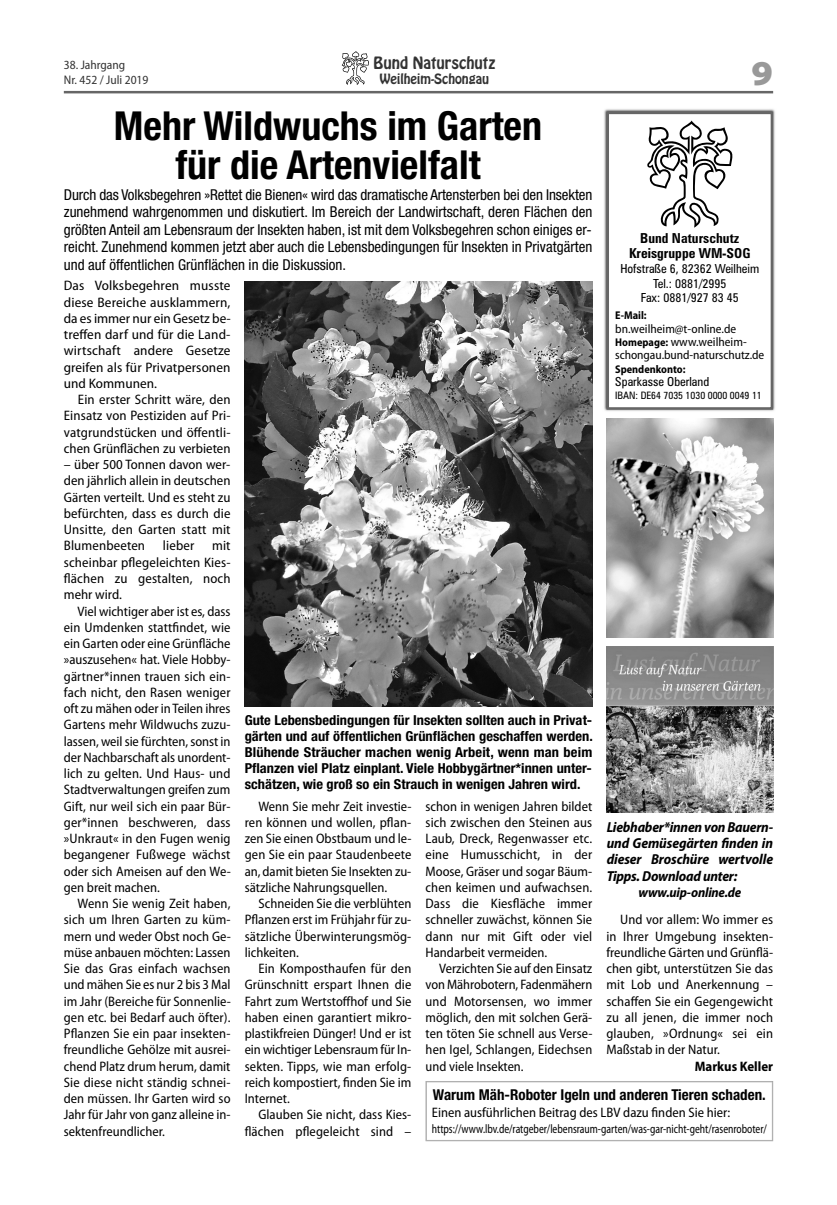
<style>
.page{position:relative;width:837px;height:1205px;background:#fff}
.page>*{position:absolute;margin:0;border:0;box-sizing:border-box;transform-origin:0 0}
.t1{font:700 condensed 40px/38.8px "Helvetica Neue";color:#000;text-align:center}
.t2{font:900 semi-expanded 35px "Myriad Pro";color:#999}
.t3{font:condensed 15px/17.5px "Helvetica Neue";color:#000;text-align:justify}
.t4{font:700 condensed 15px "Helvetica Neue";color:#000}
.t5{font:15px "Hobo";color:#333}
.t6{font:italic 700 semi-condensed 14.5px/16.1px "Myriad Pro";letter-spacing:-.01em;color:#000;text-align:justify}
.t7{font:semi-condensed 13.75px/16.2px "Myriad Pro";letter-spacing:.005em;color:#000;text-align:justify}
.t8{font:700 condensed 13.75px/16.1px "Helvetica Neue";color:#000;text-align:justify;scale:1.05 1}
.t9{font:semi-condensed 13.75px/16.2px "Myriad Pro";letter-spacing:.005em;color:#000;text-align:justify;scale:1.05 1}
.t10{font:700 condensed 13.75px/15px "Zurich BT";color:#000;text-align:center}
.t11{font:italic 700 semi-condensed 13.75px "Myriad Pro";letter-spacing:-.015em;color:#000}
.t12{font:700 semi-condensed 13.75px "Myriad Pro";color:#000}
.t13{font:semi-condensed 12.5px "Myriad Pro";letter-spacing:-.005em;color:#000;scale:.84 1}
.t14{font:semi-condensed 12.5px/12.9px "Myriad Pro";letter-spacing:-.005em;color:#000}
.t15{font:condensed 12.5px/15.1px "Zurich BT";color:#000;text-align:center}
.t16{font:semi-condensed 12.5px/15px "Myriad Pro";color:#333}
.t17{font:12.5px "Hobo";color:#333}
.t18{font:700 semi-condensed 11.25px "Myriad Pro";color:#000}
.t19{font:condensed 10.25px "Zurich BT";color:#000}
.s1{font-weight:700;font-size:11.25px}
</style>
<div class="page">
<hr style="left:64px;top:91px;width:708px;height:2px;background:#666">
<img style="left:604px;top:109px;width:171px;height:302px">
<div style="left:608px;top:114px;width:162px;height:293px;background:#fff"></div>
<div style="left:606px;top:112px;width:166px;height:298px;border:2px solid #666"></div>
<svg style="left:647px;top:121px;width:85px;height:107px"></svg>
<svg style="left:341px;top:51px;width:28px;height:34px"></svg>
<svg style="left:425px;top:1081px;width:347px;height:60px"></svg>
<img style="left:244px;top:281px;width:348px;height:425px">
<img style="left:606px;top:418px;width:166px;height:220px">
<img style="left:606px;top:646px;width:167px;height:167px">
<p class="t5" style="left:373px;top:57px;width:123px">Bund Naturschutz</p>
<p class="t17" style="left:379px;top:74px;width:111px">Weilheim-Schongau</p>
<p class="t16" style="left:64px;top:58px;width:86px">38. Jahrgang<br>Nr. 452 / Juli 2019</p>
<h2 class="t2" style="left:751px;top:60px;width:23px">9</h2>
<h1 class="t1" style="left:114px;top:110px;width:429px">Mehr Wildwuchs im Garten für die Artenvielfalt</h1>
<p class="t3" style="left:64px;top:187px;width:529px">Durch das Volksbegehren »Rettet die Bienen« wird das dramatische Artensterben bei den Insekten zunehmend wahrgenommen und diskutiert. Im Bereich der Landwirtschaft, deren Flächen den größten Anteil am Lebensraum der Insekten haben, ist mit dem Volksbegehren schon einiges er&shy;reicht. Zunehmend kommen jetzt aber auch die Lebensbedingungen für Insekten in Privatgärten und auf öffentlichen Grünflächen in die Diskussion.</p>
<p class="t9" style="left:64px;top:279px;width:160px">Das Volksbegehren musste diese Bereiche ausklammern, da es immer nur ein Gesetz be&shy;treffen darf und für die Land&shy;wirtschaft andere Gesetze greifen als für Privatpersonen und Kommunen.</p>
<p class="t7" style="left:64px;top:393px;width:168px;text-indent:14px">Ein erster Schritt wäre, den Einsatz von Pestiziden auf Pri&shy;vatgrundstücken und öffentli&shy;chen Grünflächen zu verbieten</p>
<p class="t7" style="left:64px;top:458px;width:168px">– über 500 Tonnen davon wer&shy;den jährlich allein in deutschen Gärten verteilt. Und es steht zu befürchten, dass es durch die Unsitte, den Garten statt mit Blumenbeeten</p>
<p class="t10" style="left:628px;top:232px;width:123px">Bund Naturschutz<br>Kreisgruppe WM-SOG</p>
<p class="t15" style="left:620px;top:262px;width:140px">Hofstraße 6, 82362 Weilheim<br>Tel.: 0881/2995</p>
<p class="t15" style="left:640px;top:291px;width:99px">Fax: 0881/927 83 45</p>
<p class="t18" style="left:615px;top:311px;width:33px">E-Mail:</p>
<p class="t14" style="left:615px;top:324px;width:150px">bn.weilheim@t-online.de<br><span class="s1">Homepage:</span> www.weilheim&shy;schongau.bund-naturschutz.de</p>
<p class="t18" style="left:615px;top:365px;width:72px">Spendenkonto:</p>
<p class="t15" style="left:615px;top:375px;width:95px">Sparkasse Oberland</p>
<p class="t19" style="left:615px;top:392px;width:148px">IBAN: DE64 7035 1030 0000 0049 11</p>
<p class="t7" style="left:163px;top:539px;width:33px">lieber</p>
<p class="t7" style="left:64px;top:539px;width:168px;text-indent:148px">mit scheinbar pflegeleichten Kies&shy;flächen zu gestalten, noch mehr wird.</p>
<p class="t7" style="left:64px;top:604px;width:168px;text-indent:14px">Viel wichtiger aber ist es, dass ein Umdenken stattfindet, wie ein Garten oder eine Grünfläche »auszusehen« hat. Viele Hobby&shy;gärtner*innen trauen sich ein&shy;fach nicht, den Rasen weniger oft zu mähen oder inTeilen ihres Gartens mehr Wildwuchs zuzu&shy;lassen, weil sie fürchten, sonst in der Nachbarschaft als unordent&shy;lich zu gelten. Und Haus- und Stadtverwaltungen greifen zum Gift, nur weil sich ein paar Bür&shy;ger*innen beschweren, dass »Unkraut« in den Fugen wenig begangener Fußwege wächst oder sich Ameisen auf den We&shy;gen breit machen.</p>
<p class="t7" style="left:64px;top:896px;width:168px;text-indent:14px">Wenn Sie wenig Zeit haben, sich um Ihren Garten zu küm&shy;mern und weder Obst noch Ge&shy;müse anbauen möchten: Lassen Sie das Gras einfach wachsen und mähen Sie es nur 2 bis 3 Mal im Jahr (Bereiche für Sonnenlie&shy;gen etc. bei Bedarf auch öfter).<br>Pflanzen Sie ein paar insekten&shy;freundliche Gehölze mit ausrei&shy;chend Platz drum herum, damit Sie diese nicht ständig schnei&shy;den müssen. Ihr Garten wird so Jahr für Jahr von ganz alleine in&shy;sektenfreundlicher.</p>
<p class="t8" style="left:245px;top:713px;width:333px">Gute Lebensbedingungen für Insekten sollten auch in Privat&shy;gärten und auf öffentlichen Grünflächen geschaffen werden.<br>Blühende Sträucher machen wenig Arbeit, wenn man beim Pflanzen viel Platz einplant. Viele Hobbygärtner*innen unter&shy;schätzen, wie groß so ein Strauch in wenigen Jahren wird.</p>
<p class="t7" style="left:425px;top:799px;width:168px">schon in wenigen Jahren bildet sich zwischen den Steinen aus Laub, Dreck, Regenwasser etc. eine Humusschicht, in der Moose, Gräser und sogar Bäum&shy;chen keimen und aufwachsen.<br>Dass die Kiesfläche immer schneller zuwächst, können Sie dann nur mit Gift oder viel Handarbeit vermeiden.</p>
<p class="t7" style="left:425px;top:961px;width:168px;text-indent:14px">Verzichten Sie auf den Einsatz von Mährobotern, Fadenmähern und Motorsensen, wo immer möglich, den mit solchen Gerä&shy;ten töten Sie schnell aus Verse&shy;hen Igel, Schlangen, Eidechsen und viele Insekten.</p>
<p class="t4" style="left:433px;top:1089px;width:334px">Warum Mäh-Roboter Igeln und anderen Tieren schaden.</p>
<p class="t7" style="left:431px;top:1105px;width:300px">Einen ausführlichen Beitrag des LBV dazu finden Sie hier:</p>
<p class="t13" style="left:431px;top:1124px;width:400px">https://www.lbv.de/ratgeber/lebensraum-garten/was-gar-nicht-geht/rasenroboter/</p>
<p class="t7" style="left:244px;top:799px;width:168px;text-indent:14px">Wenn Sie mehr Zeit investie&shy;ren können und wollen, pflan&shy;zen Sie einen Obstbaum und le&shy;gen Sie ein paar Staudenbeete an, damit bieten Sie Insekten zu&shy;sätzliche Nahrungsquellen.</p>
<p class="t7" style="left:244px;top:896px;width:168px;text-indent:14px">Schneiden Sie die verblühten Pflanzen erst im Frühjahr für zu&shy;sätzliche Überwinterungsmög&shy;lichkeiten.</p>
<p class="t7" style="left:244px;top:961px;width:168px;text-indent:14px">Ein Komposthaufen für den Grünschnitt erspart Ihnen die Fahrt zum Wertstoffhof und Sie haben einen garantiert mikro&shy;plastikfreien Dünger! Und er ist ein wichtiger Lebensraum für In&shy;sekten. Tipps, wie man erfolg&shy;reich kompostiert, finden Sie im Internet.</p>
<p class="t7" style="left:244px;top:1108px;width:168px;text-align:right">Glauben Sie nicht, dass Kies&shy;flächen pflegeleicht sind –</p>
<p class="t6" style="left:606px;top:820px;width:168px">Liebhaber*innen vonBauern&shy;und Gemüsegärten finden in dieser Broschüre wertvolle Tipps. Download unter:</p>
<p class="t11" style="left:638px;top:887px;width:104px">www.uip-online.de</p>
<p class="t7" style="left:606px;top:913px;width:168px;text-indent:14px">Und vor allem: Wo immer es in Ihrer Umgebung insekten&shy;freundliche Gärten und Grünflä&shy;chen gibt, unterstützen Sie das mit Lob und Anerkennung – schaffen Sie ein Gegengewicht zu all jenen, die immer noch glauben, »Ordnung« sei ein Maßstab in der Natur.</p>
<p class="t12" style="left:694px;top:1061px;width:80px">Markus Keller</p>
</div>
